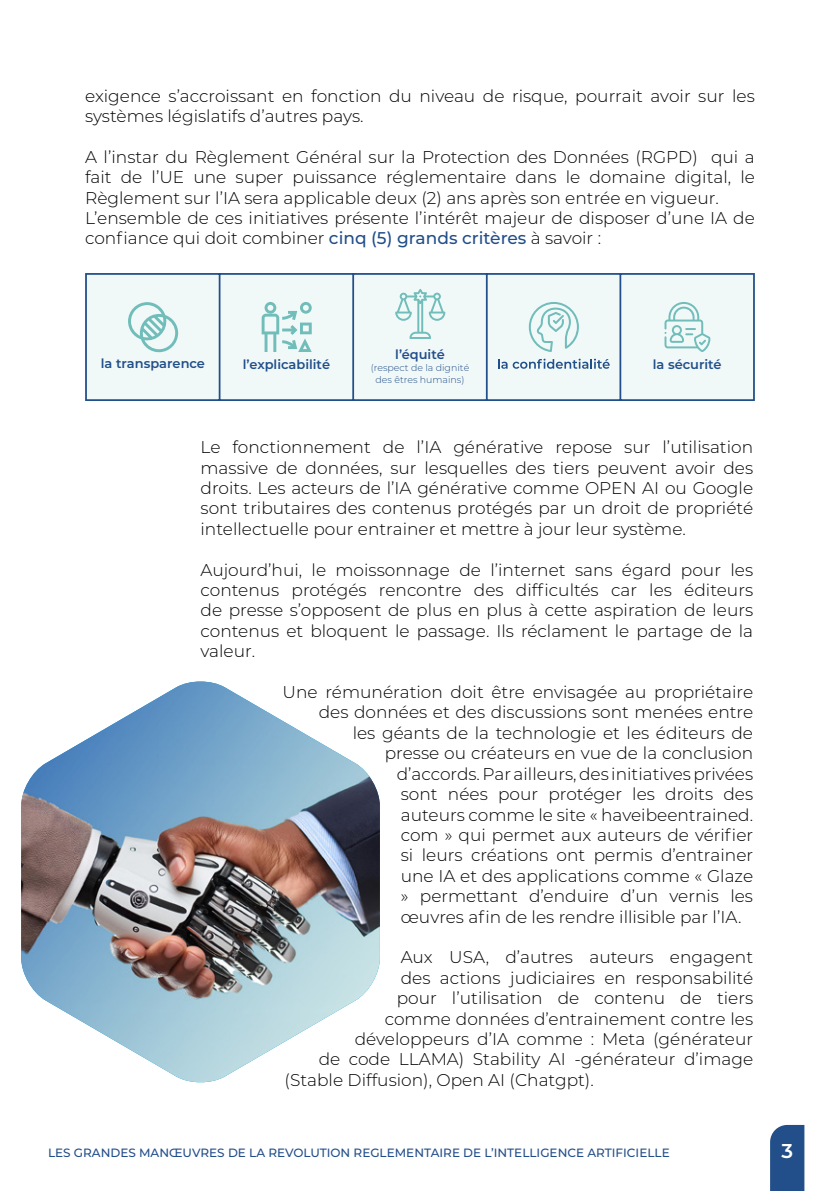
<style>
.page{position:relative;width:840px;height:1191px;background:#fff}
.page>*{position:absolute;margin:0;border:0;box-sizing:border-box;transform-origin:0 0}
.t1{font:600 20px "Montserrat";color:#fff}
.t2{font:300 17px/20.4px "Montserrat";color:#000;text-align:justify}
.t3{font:600 13px "Montserrat";color:#214f8a}
.t4{font:500 12px "Montserrat";color:#224e89}
.t5{font:300 9.4px/11.8px "Montserrat";color:#214f8a;text-align:center}
.s1{font-weight:500;color:#224e89}
</style>
<div class="page">
<div style="left:770px;top:1125px;width:34px;height:66px;background:#224e89"></div>
<hr style="left:0;top:2px;width:1px;height:1189px;background:#eaf5f5">
<img style="left:21px;top:681px;width:358px;height:402px">
<div style="left:85px;top:273px;width:670px;height:128px;background:#f1f8f8"></div>
<svg style="left:128px;top:302px;width:50px;height:50px"></svg>
<svg style="left:261px;top:302px;width:50px;height:50px"></svg>
<svg style="left:395px;top:289px;width:50px;height:50px"></svg>
<svg style="left:528px;top:302px;width:50px;height:50px"></svg>
<svg style="left:498px;top:359px;width:111px;height:10px"></svg>
<svg style="left:664px;top:302px;width:46px;height:50px"></svg>
<p class="t2" style="left:85px;top:85px;width:670px">exigence s’accroissant en fonction du niveau de risque, pourrait avoir sur les systèmes législatifs d’autres pays.</p>
<p class="t2" style="left:85px;top:146px;width:671px;text-align:left">A l’instar du Règlement Général sur la Protection des Données (RGPD) qui a fait de l’UE une super puissance réglementaire dans le domaine digital, le Règlement sur l’IA sera applicable deux (2) ans après son entrée en vigueur.<br>L’ensemble de ces initiatives présente l’intérêt majeur de disposer d’une IA de confiance qui doit combiner <span class="s1">cinq (5) grands critères</span> à savoir :</p>
<p class="t3" style="left:101px;top:355px;width:105px">la transparence</p>
<p class="t3" style="left:243px;top:355px;width:89px">l’explicabilité</p>
<p class="t3" style="left:395px;top:345px;width:51px">l’équité</p>
<p class="t5" style="left:370px;top:361px;width:100px">(respect de la dignité des êtres humains)</p>
<p class="t3" style="left:652px;top:355px;width:70px">la sécurité</p>
<p class="t2" style="left:200px;top:436px;width:554px">Le fonctionnement de l’IA générative repose sur l’utilisation massive de données, sur lesquelles des tiers peuvent avoir des droits. Les acteurs de l’IA générative comme OPEN AI ou Google sont tributaires des contenus protégés par un droit de propriété intellectuelle pour entrainer et mettre à jour leur système.</p>
<p class="t2" style="left:200px;top:559px;width:554px">Aujourd’hui, le moissonnage de l’internet sans égard pour les contenus protégés rencontre des difficultés car les éditeurs de presse s’opposent de plus en plus à cette aspiration de leurs contenus et bloquent le passage. Ils réclament le partage de la valeur.</p>
<p class="t2" style="left:282px;top:681px;width:472px">Une rémunération doit être envisagée au propriétaire</p>
<p class="t2" style="left:318px;top:701px;width:436px">des données et des discussions sont menées entre</p>
<p class="t2" style="left:352px;top:722px;width:401px">les géants de la technologie et les éditeurs de</p>
<p class="t2" style="left:384px;top:742px;width:370px">presse ou créateurs en vue de la conclusion</p>
<p class="t2" style="left:396px;top:763px;width:357px">d’accords. Par ailleurs, des initiatives privées</p>
<p class="t2" style="left:400px;top:783px;width:354px">sont nées pour protéger les droits des</p>
<p class="t2" style="left:400px;top:803px;width:354px">auteurs comme le site « haveibeentrained.</p>
<p class="t2" style="left:400px;top:824px;width:354px">com » qui permet aux auteurs de vérifier</p>
<p class="t2" style="left:400px;top:844px;width:354px">si leurs créations ont permis d’entrainer</p>
<p class="t2" style="left:400px;top:865px;width:354px">une IA et des applications comme « Glaze</p>
<p class="t2" style="left:400px;top:885px;width:353px">» permettant d’enduire d’un vernis les</p>
<p class="t2" style="left:400px;top:905px;width:342px">œuvres afin de les rendre illisible par l’IA.</p>
<p class="t2" style="left:400px;top:946px;width:354px">Aux USA, d’autres auteurs engagent</p>
<p class="t2" style="left:400px;top:967px;width:354px">des actions judiciaires en responsabilité</p>
<p class="t2" style="left:396px;top:987px;width:358px">pour l’utilisation de contenu de tiers</p>
<p class="t2" style="left:384px;top:1007px;width:369px">comme données d’entrainement contre les</p>
<p class="t2" style="left:354px;top:1028px;width:399px">développeurs d’IA comme : Meta (générateur</p>
<p class="t2" style="left:318px;top:1048px;width:436px">de code LLAMA) Stability AI -générateur d’image</p>
<p class="t2" style="left:284px;top:1069px;width:310px">(Stable Diffusion), Open AI (Chatgpt).</p>
<p class="t4" style="left:48px;top:1144px;width:623px">LES GRANDES MANŒUVRES DE LA REVOLUTION REGLEMENTAIRE DE L’INTELLIGENCE ARTIFICIELLE</p>
<p class="t1" style="left:781px;top:1137px;width:13px">3</p>
</div>
